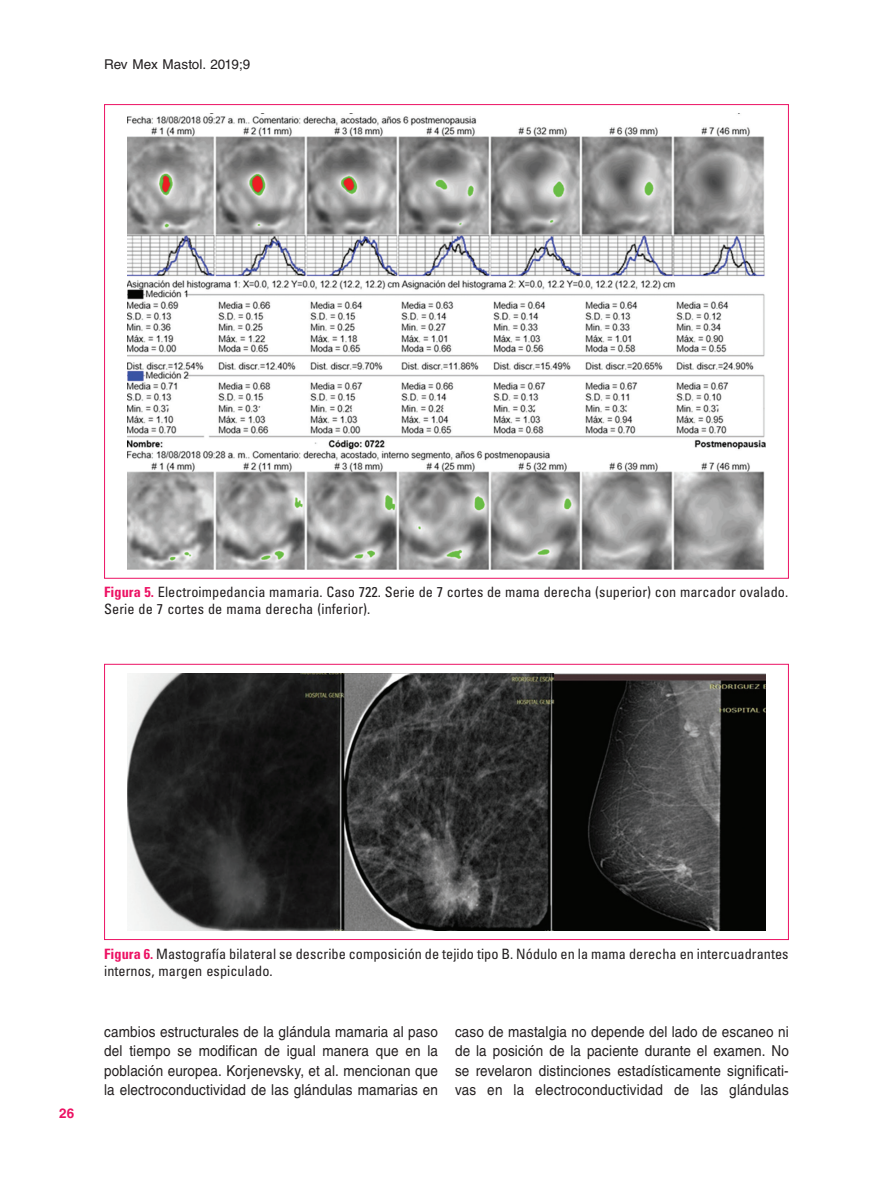
<style>
.page{position:relative;width:893px;height:1191px;background:#fff}
.page>*{position:absolute;margin:0;border:0;box-sizing:border-box;transform-origin:0 0}
.TX{font:15px/19.5px "Helvetica LT Std";letter-spacing:.015em;color:#231f20;text-align:justify;scale:.9 1}
.FGC{font:condensed 14.25px/16.5px "Univers LT Std";letter-spacing:.005em;color:#231f20}
.t1{font:13.5px "Helvetica LT Std";letter-spacing:-.005em;color:#231f20}
.t2{font:700 13.5px "Helvetica LT Std";color:#ec1163}
.s1{font-weight:700;color:#ec1163}
</style>
<div class="page">
<img style="left:127px;top:113px;width:638px;height:456px">
<img style="left:127px;top:673px;width:638px;height:257px">
<div style="left:104px;top:664px;width:685px;height:276px;border:1px solid #ec1163"></div>
<p class="t1" style="left:104px;top:57px;width:148px">Rev Mex Mastol. 2019;9</p>
<p class="FGC" style="left:104px;top:584px;width:685px"><span class="s1">Figura 5.</span> Electroimpedancia mamaria. Caso 722. Serie de 7 cortes de mama derecha (superior) con marcador ovalado.<br>Serie de 7 cortes de mama derecha (inferior).</p>
<p class="t2" style="left:59px;top:1104px;width:17px">26</p>
<p class="FGC" style="left:104px;top:945px;width:686px"><span class="s1">Figura 6.</span> Mastografía bilateral se describe composición de tejido tipo B. Nódulo en la mama derecha en intercuadrantes internos, margen espiculado.</p>
<p class="TX" style="left:104px;top:1021px;width:372px">cambios estructurales de la glándula mamaria al paso del tiempo se modifican de igual manera que en la población europea. Korjenevsky, et al. mencionan que la electroconductividad de las glándulas mamarias en</p>
<p class="TX" style="left:455px;top:1021px;width:372px">caso de mastalgia no depende del lado de escaneo ni de la posición de la paciente durante el examen. No se revelaron distinciones estadísticamente significati&shy;vas en la electroconductividad de las glándulas</p>
</div>
